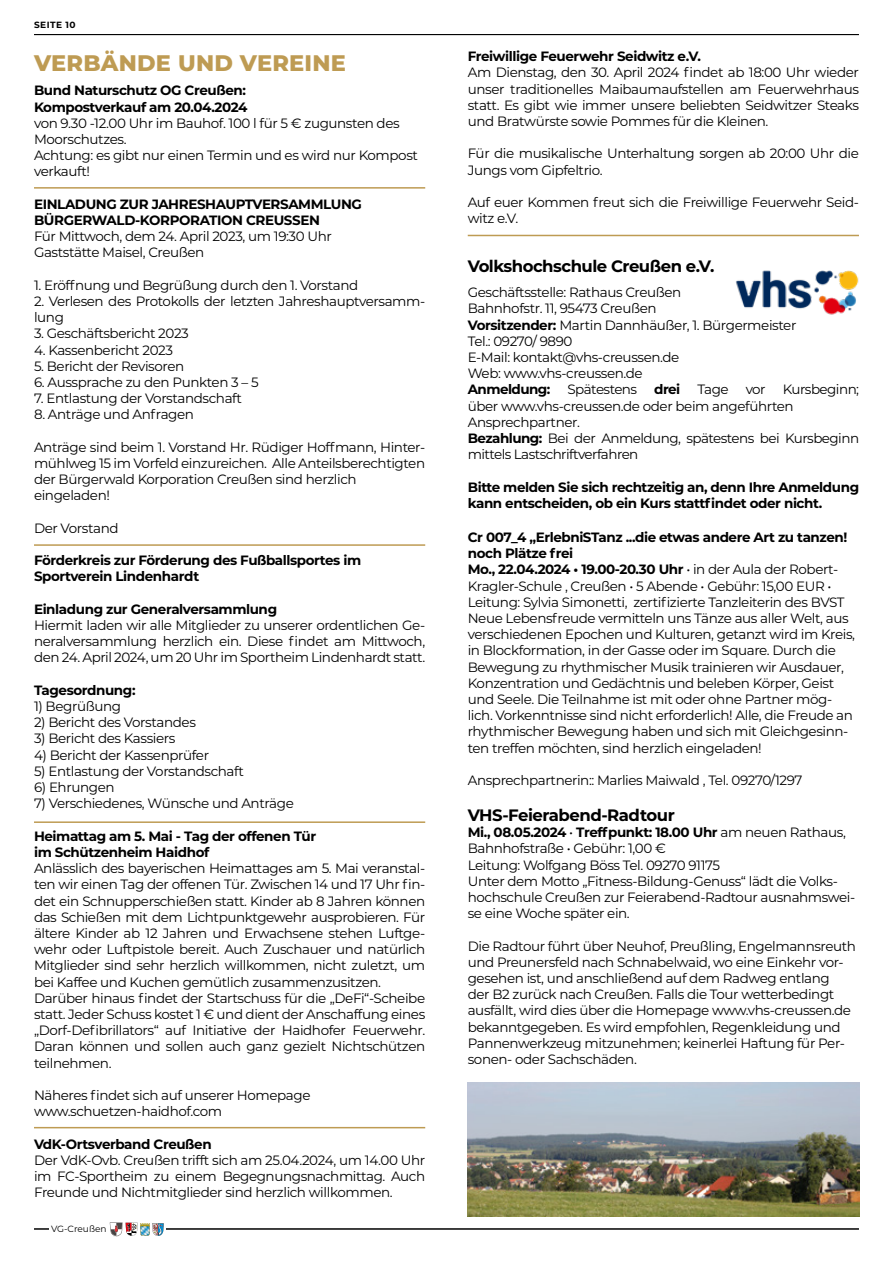
<style>
.page{position:relative;width:893px;height:1263px;background:#fff}
.page>*{position:absolute;margin:0;border:0;box-sizing:border-box;transform-origin:0 0}
.t1{font:800 22.5px "Montserrat";letter-spacing:.01em;color:#be9b53}
.t2{font:700 16.5px "Montserrat";letter-spacing:-.03em;color:#000}
.t3{font:13.5px/16.2px "Montserrat";letter-spacing:-.03em;color:#000}
.t4{font:700 13.5px/16.2px "Montserrat";letter-spacing:-.03em;color:#000}
.t5{font:9px "Montserrat";color:#000}
.t6{font:700 9px "Montserrat";letter-spacing:.05em;color:#000}
.s1{font-weight:700}
</style>
<div class="page">
<hr style="left:34px;top:1228px;width:825px;height:2px;background:#000">
<hr style="left:50px;top:1227px;width:116px;height:4px;background:#fff">
<svg style="left:110px;top:1222px;width:54px;height:14px"></svg>
<hr style="left:34px;top:34px;width:825px;height:1px;background:#000">
<hr style="left:34px;top:544px;width:391px;height:2px;background:#be9b53">
<hr style="left:34px;top:187px;width:391px;height:2px;background:#be9b53">
<hr style="left:34px;top:821px;width:391px;height:2px;background:#be9b53">
<hr style="left:468px;top:235px;width:391px;height:1px;background:#be9b53">
<hr style="left:34px;top:1127px;width:391px;height:1px;background:#be9b53">
<img style="left:736px;top:270px;width:123px;height:45px">
<img style="left:468px;top:1082px;width:391px;height:134px">
<p class="t6" style="left:34px;top:18px;width:43px">SEITE 10</p>
<h1 class="t1" style="left:34px;top:46px;width:313px">VERBÄNDE UND VEREINE</h1>
<p class="t4" style="left:34px;top:82px;width:215px">Bund Naturschutz OG Creußen:<br>Kompostverkauf am 20.04.2024</p>
<p class="t3" style="left:34px;top:114px;width:385px">von 9.30 -12.00 Uhr im Bauhof. 100 l für 5 € zugunsten des Moorschutzes.<br>Achtung: es gibt nur einen Termin und es wird nur Kompost verkauft!</p>
<p class="t4" style="left:34px;top:195px;width:330px">EINLADUNG ZUR JAHRESHAUPTVERSAMMLUNG<br>BÜRGERWALD-KORPORATION CREUSSEN</p>
<p class="t3" style="left:34px;top:228px;width:299px">Für Mittwoch, dem 24. April 2023, um 19:30 Uhr<br>Gaststätte Maisel, Creußen</p>
<p class="t3" style="left:34px;top:276px;width:326px">1. Eröffnung und Begrüßung durch den 1. Vorstand</p>
<p class="t3" style="left:34px;top:293px;width:393px">2. Verlesen des Protokolls der letzten Jahreshauptversamm&shy;lung</p>
<p class="t3" style="left:34px;top:325px;width:156px">3. Geschäftsbericht 2023</p>
<p class="t3" style="left:34px;top:341px;width:141px">4. Kassenbericht 2023</p>
<p class="t3" style="left:34px;top:357px;width:152px">5. Bericht der Revisoren</p>
<p class="t3" style="left:34px;top:374px;width:226px">6. Aussprache zu den Punkten 3 – 5</p>
<p class="t3" style="left:34px;top:390px;width:209px">7. Entlastung der Vorstandschaft</p>
<p class="t3" style="left:34px;top:406px;width:162px">8. Anträge und Anfragen</p>
<p class="t3" style="left:34px;top:438px;width:393px">Anträge sind beim 1. Vorstand Hr. Rüdiger Hoffmann, Hinter&shy;mühlweg 15 im Vorfeld einzureichen. Alle Anteilsberechtigten der Bürgerwald Korporation Creußen sind herzlich eingeladen!</p>
<p class="t3" style="left:34px;top:519px;width:86px">Der Vorstand</p>
<p class="t4" style="left:34px;top:552px;width:329px">Förderkreis zur Förderung des Fußballsportes im<br>Sportverein Lindenhardt</p>
<p class="t4" style="left:34px;top:600px;width:245px">Einladung zur Generalversammlung</p>
<p class="t3" style="left:34px;top:617px;width:393px;text-align:justify">Hiermit laden wir alle Mitglieder zu unserer ordentlichen Ge&shy;neralversammlung herzlich ein. Diese findet am Mittwoch, den 24. April 2024, um 20 Uhr im Sportheim Lindenhardt statt.</p>
<p class="t4" style="left:34px;top:681px;width:103px">Tagesordnung:</p>
<p class="t3" style="left:34px;top:698px;width:89px">1) Begrüßung</p>
<p class="t3" style="left:34px;top:714px;width:163px">2) Bericht des Vorstandes</p>
<p class="t3" style="left:34px;top:730px;width:143px">3) Bericht des Kassiers</p>
<p class="t3" style="left:34px;top:746px;width:177px">4) Bericht der Kassenprüfer</p>
<p class="t3" style="left:34px;top:762px;width:211px">5) Entlastung der Vorstandschaft</p>
<p class="t3" style="left:34px;top:779px;width:82px">6) Ehrungen</p>
<p class="t3" style="left:34px;top:795px;width:261px">7) Verschiedenes, Wünsche und Anträge</p>
<p class="t4" style="left:34px;top:827px;width:284px">Heimattag am 5. Mai - Tag der offenen Tür im Schützenheim Haidhof</p>
<p class="t3" style="left:34px;top:860px;width:393px">Anlässlich des bayerischen Heimattages am 5. Mai veranstal&shy;ten wir einen Tag der offenen Tür. Zwischen 14 und 17 Uhr fin&shy;det ein Schnupperschießen statt. Kinder ab 8 Jahren können das Schießen mit dem Lichtpunktgewehr ausprobieren. Für ältere Kinder ab 12 Jahren und Erwachsene stehen Luftge&shy;wehr oder Luftpistole bereit. Auch Zuschauer und natürlich Mitglieder sind sehr herzlich willkommen, nicht zuletzt, um bei Kaffee und Kuchen gemütlich zusammenzusitzen.<br>Darüber hinaus findet der Startschuss für die „DeFi“-Scheibe statt. Jeder Schuss kostet 1 € und dient der Anschaffung eines „Dorf-Defibrillators“ auf Initiative der Haidhofer Feuerwehr.<br>Daran können und sollen auch ganz gezielt Nichtschützen teilnehmen.</p>
<p class="t3" style="left:34px;top:1086px;width:278px">Näheres findet sich auf unserer Homepage www.schuetzen-haidhof.com</p>
<p class="t4" style="left:34px;top:1135px;width:179px">VdK-Ortsverband Creußen</p>
<p class="t3" style="left:34px;top:1151px;width:393px;text-align:justify">Der VdK-Ovb. Creußen trifft sich am 25.04.2024, um 14.00 Uhr im FC-Sportheim zu einem Begegnungsnachmittag. Auch Freunde und Nichtmitglieder sind herzlich willkommen.</p>
<p class="t5" style="left:51px;top:1222px;width:57px">VG-Creußen</p>
<p class="t4" style="left:468px;top:48px;width:235px">Freiwillige Feuerwehr Seidwitz e.V.</p>
<p class="t3" style="left:468px;top:64px;width:393px;text-align:justify">Am Dienstag, den 30. April 2024 findet ab 18:00 Uhr wieder unser traditionelles Maibaumaufstellen am Feuerwehrhaus statt. Es gibt wie immer unsere beliebten Seidwitzer Steaks und Bratwürste sowie Pommes für die Kleinen.</p>
<p class="t3" style="left:468px;top:145px;width:393px">Für die musikalische Unterhaltung sorgen ab 20:00 Uhr die<br>Jungs vom Gipfeltrio.</p>
<p class="t3" style="left:468px;top:194px;width:393px">Auf euer Kommen freut sich die Freiwillige Feuerwehr Seid&shy;witz e.V.</p>
<p class="t2" style="left:468px;top:255px;width:248px">Volkshochschule Creußen e.V.</p>
<p class="t3" style="left:468px;top:284px;width:330px">Geschäftsstelle: Rathaus Creußen<br>Bahnhofstr. 11, 95473 Creußen<br><span class="s1">Vorsitzender:</span> Martin Dannhäußer, 1. Bürgermeister Tel.: 09270/ 9890<br>E-Mail: kontakt@vhs-creussen.de<br>Web: www.vhs-creussen.de</p>
<p class="t4" style="left:468px;top:381px;width:84px">Anmeldung:</p>
<p class="t3" style="left:568px;top:381px;width:71px">Spätestens</p>
<p class="t4" style="left:654px;top:381px;width:28px">drei</p>
<p class="t3" style="left:697px;top:381px;width:33px">Tage</p>
<p class="t3" style="left:746px;top:381px;width:21px">vor</p>
<p class="t3" style="left:468px;top:381px;width:393px;text-indent:315px">Kursbeginn; über www.vhs-creussen.de oder beim angeführten Ansprechpartner.<br><span class="s1">Bezahlung:</span> Bei der Anmeldung, spätestens bei Kursbeginn mittels Lastschriftverfahren</p>
<p class="t4" style="left:468px;top:478px;width:393px">Bitte melden Sie sich rechtzeitig an, denn Ihre Anmeldung kann entscheiden, ob ein Kurs stattfindet oder nicht.</p>
<p class="t3" style="left:468px;top:529px;width:389px"><span class="s1">Cr 007_4 „ErlebniSTanz ...die etwas andere Art zu tanzen! noch Plätze frei<br>Mo., 22.04.2024 • 19.00-20.30 Uhr</span> • in der Aula der Robert-Kragler-Schule , Creußen • 5 Abende • Gebühr: 15,00 EUR • Leitung: Sylvia Simonetti, zertifizierte Tanzleiterin des BVST Neue Lebensfreude vermitteln uns Tänze aus aller Welt, aus verschiedenen Epochen und Kulturen, getanzt wird im Kreis, in Blockformation, in der Gasse oder im Square. Durch die Bewegung zu rhythmischer Musik trainieren wir Ausdauer, Konzentration und Gedächtnis und beleben Körper, Geist und Seele. Die Teilnahme ist mit oder ohne Partner mög&shy;lich. Vorkenntnisse sind nicht erforderlich! Alle, die Freude an rhythmischer Bewegung haben und sich mit Gleichgesinn&shy;ten treffen möchten, sind herzlich eingeladen!</p>
<p class="t3" style="left:468px;top:772px;width:336px">Ansprechpartnerin:: Marlies Maiwald , Tel. 09270/1297</p>
<p class="t2" style="left:468px;top:803px;width:209px">VHS-Feierabend-Radtour</p>
<p class="t3" style="left:468px;top:824px;width:389px"><span class="s1">Mi., 08.05.2024</span> • <span class="s1">Treffpunkt: 18.00 Uhr</span> am neuen Rathaus, Bahnhofstraße • Gebühr: 1,00 €<br>Leitung: Wolfgang Böss Tel. 09270 91175<br>Unter dem Motto „Fitness-Bildung-Genuss“ lädt die Volks&shy;hochschule Creußen zur Feierabend-Radtour ausnahmswei&shy;se eine Woche später ein.</p>
<p class="t3" style="left:468px;top:937px;width:390px">Die Radtour führt über Neuhof, Preußling, Engelmannsreuth und Preunersfeld nach Schnabelwaid, wo eine Einkehr vor&shy;gesehen ist, und anschließend auf dem Radweg entlang<br>der B2 zurück nach Creußen. Falls die Tour wetterbedingt ausfällt, wird dies über die Homepage www.vhs-creussen.de bekanntgegeben. Es wird empfohlen, Regenkleidung und Pannenwerkzeug mitzunehmen; keinerlei Haftung für Per&shy;sonen- oder Sachschäden.</p>
</div>
